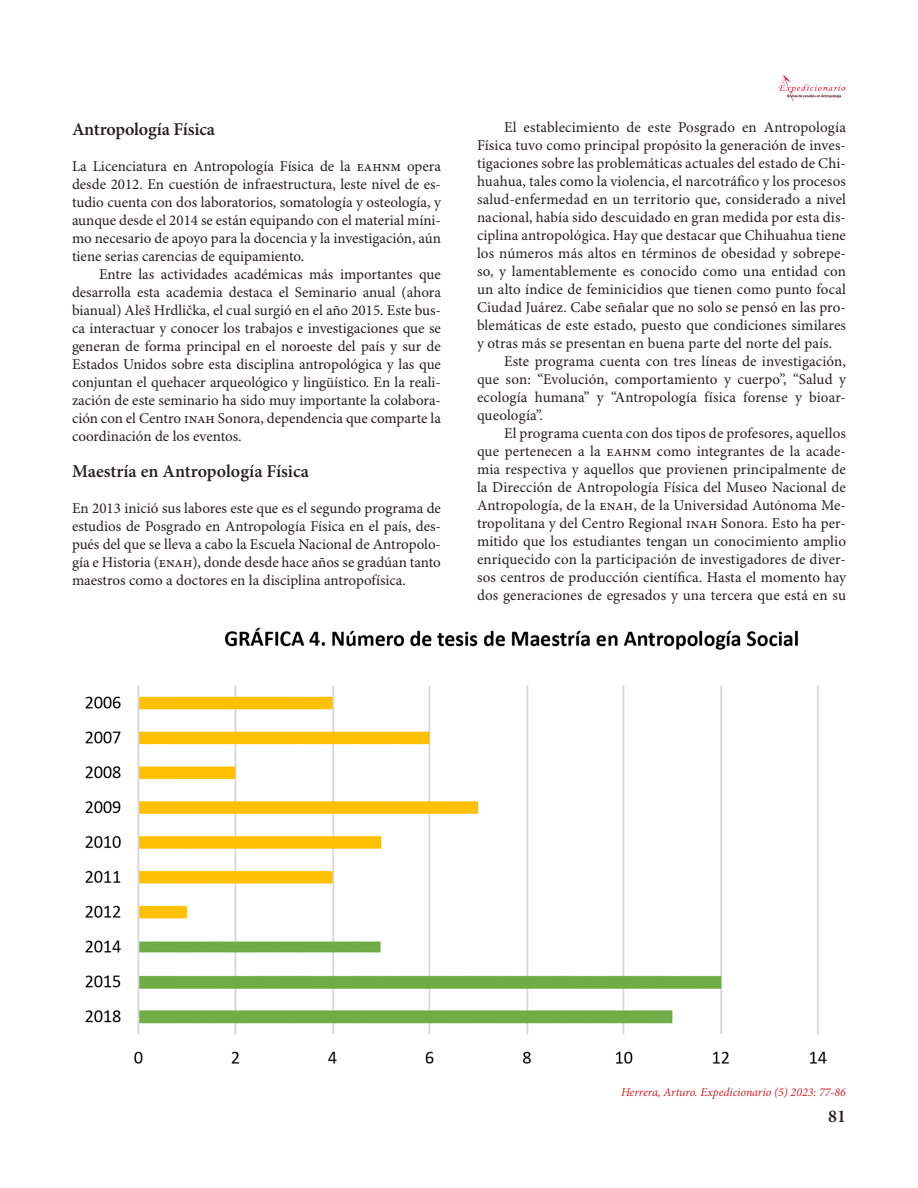
<style>
.page{position:relative;width:918px;height:1188px;background:#fff}
.page>*{position:absolute;margin:0;border:0;box-sizing:border-box;transform-origin:0 0}
.Sub_título_2{font:600 18px "Minion Pro";color:#231f20}
.ss{font:600 18px "Minion Pro";letter-spacing:-.01em;color:#231f20}
.Texto_con_sangría{font:15px/18px "Minion Pro";letter-spacing:.005em;color:#231f20;text-align:justify}
.ss-2{font:15px/18px "Minion Pro";color:#231f20;text-align:justify}
.Pie_de_foto{font:italic 12px "Minion Pro";letter-spacing:-.005em;color:#d1232a}
</style>
<div class="page">
<img style="left:778px;top:74px;width:68px;height:27px">
<img style="left:85px;top:627px;width:742px;height:437px">
<p class="ss" style="left:72px;top:116px;width:145px">Antropología Física</p>
<p class="ss-2" style="left:72px;top:157px;width:371px">La Licenciatura en Antropología Física de la EAHNM opera desde 2012. En cuestión de infraestructura, leste nivel de es&shy;tudio cuenta con dos laboratorios, somatología y osteología, y aunque desde el 2014 se están equipando con el material míni&shy;mo necesario de apoyo para la docencia y la investigación, aún tiene serias carencias de equipamiento.</p>
<p class="Texto_con_sangría" style="left:72px;top:265px;width:371px;text-indent:27px">Entre las actividades académicas más importantes que desarrolla esta academia destaca el Seminario anual (ahora bianual) Aleš Hrdlička, el cual surgió en el año 2015. Este bus&shy;ca interactuar y conocer los trabajos e investigaciones que se generan de forma principal en el noroeste del país y sur de Estados Unidos sobre esta disciplina antropológica y las que conjuntan el quehacer arqueológico y lingüístico. En la reali&shy;zación de este seminario ha sido muy importante la colabora&shy;ción con el Centro INAH Sonora, dependencia que comparte la coordinación de los eventos.</p>
<p class="Sub_título_2" style="left:72px;top:458px;width:239px">Maestría en Antropología Física</p>
<p class="ss-2" style="left:72px;top:499px;width:371px">En 2013 inició sus labores este que es el segundo programa de estudios de Posgrado en Antropología Física en el país, des&shy;pués del que se lleva a cabo la Escuela Nacional de Antropolo&shy;gía e Historia (ENAH), donde desde hace años se gradúan tanto maestros como a doctores en la disciplina antropofísica.</p>
<p class="Texto_con_sangría" style="left:477px;top:119px;width:371px;text-indent:27px">El establecimiento de este Posgrado en Antropología Física tuvo como principal propósito la generación de inves&shy;tigaciones sobre las problemáticas actuales del estado de Chi&shy;huahua, tales como la violencia, el narcotráfico y los procesos salud-enfermedad en un territorio que, considerado a nivel nacional, había sido descuidado en gran medida por esta dis&shy;ciplina antropológica. Hay que destacar que Chihuahua tiene los números más altos en términos de obesidad y sobrepe&shy;so, y lamentablemente es conocido como una entidad con un alto índice de feminicidios que tienen como punto focal Ciudad Juárez. Cabe señalar que no solo se pensó en las pro&shy;blemáticas de este estado, puesto que condiciones similares y otras más se presentan en buena parte del norte del país.</p>
<p class="Texto_con_sangría" style="left:477px;top:353px;width:371px;text-indent:27px">Este programa cuenta con tres líneas de investigación, que son: “Evolución, comportamiento y cuerpo”, “Salud y ecología humana” y “Antropología física forense y bioar&shy;queología”.</p>
<p class="Texto_con_sangría" style="left:477px;top:425px;width:371px;text-indent:27px">El programa cuenta con dos tipos de profesores, aquellos que pertenecen a la EAHNM como integrantes de la acade&shy;mia respectiva y aquellos que provienen principalmente de la Dirección de Antropología Física del Museo Nacional de Antropología, de la ENAH, de la Universidad Autónoma Me&shy;tropolitana y del Centro Regional INAH Sonora. Esto ha per&shy;mitido que los estudiantes tengan un conocimiento amplio enriquecido con la participación de investigadores de diver&shy;sos centros de producción científica. Hasta el momento hay dos generaciones de egresados y una tercera que está en su</p>
<p class="Pie_de_foto" style="left:621px;top:1084px;width:226px">Herrera, Arturo. Expedicionario (5) 2023: 77-86</p>
<p class="Sub_título_2" style="left:828px;top:1104px;width:19px">81</p>
</div>
